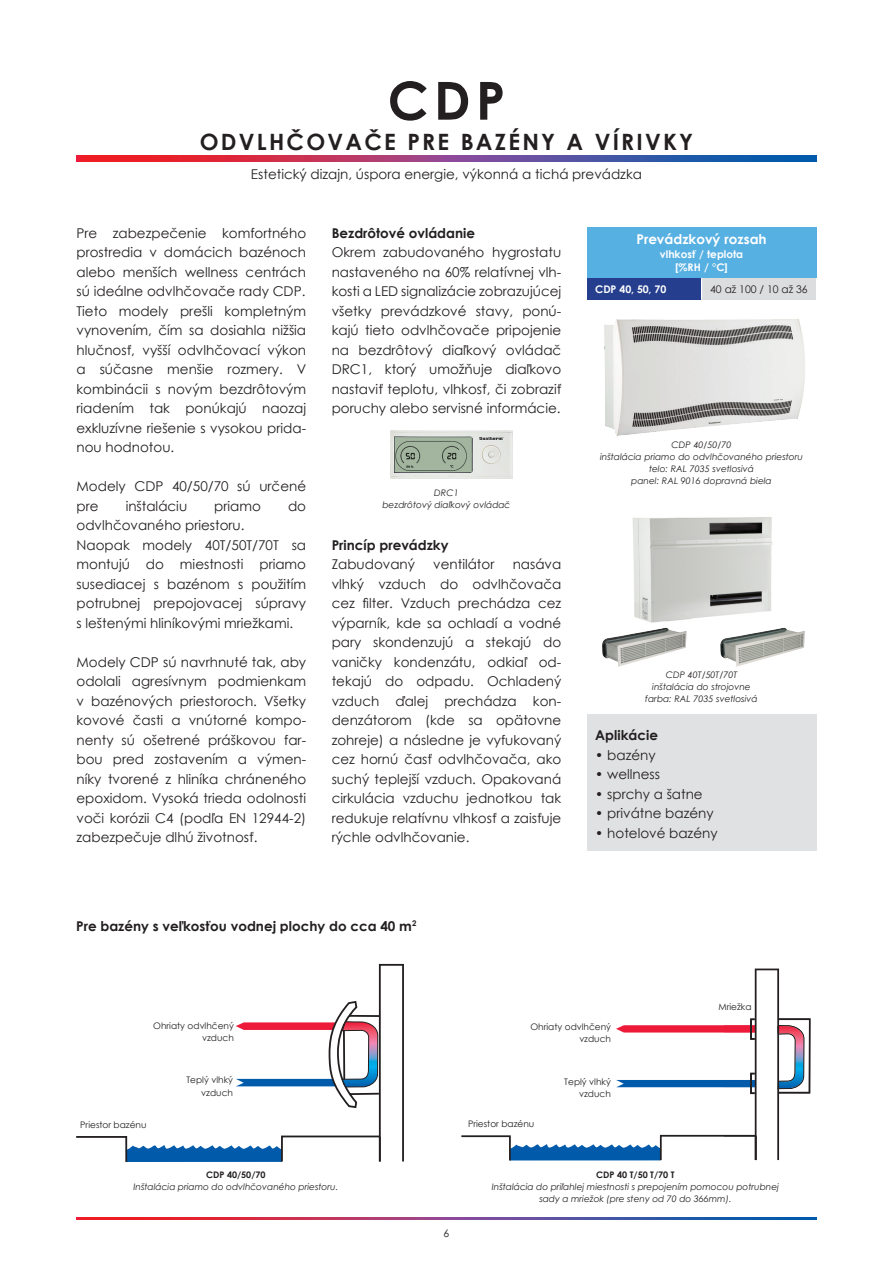
<style>
.page{position:relative;width:893px;height:1263px;background:#fff}
.page>*{position:absolute;margin:0;border:0;box-sizing:border-box;transform-origin:0 0}
.t1{font:700 52.5px "Century Gothic";color:#231f20}
.t2{font:700 22.5px "Century Gothic";letter-spacing:.1em;color:#231f20}
.t3{font:13.5px/19.5px "Century Gothic";color:#231f20;text-align:justify}
.t4{font:700 13.5px "Century Gothic";color:#231f20}
.t5{font:700 13.5px "Century Gothic";color:#fff}
.t6{font:700 10.5px "Century Gothic";color:#fff}
.t7{font:10.5px "Century Gothic";letter-spacing:-.01em;color:#231f20}
.t8{font:italic 9px "Century Gothic";color:#231f20}
.t9{font:9px/12px "Century Gothic";color:#231f20;text-align:right}
.t10{font:700 9px "Century Gothic";color:#231f20}
</style>
<div class="page">
<svg style="left:77px;top:1217px;width:739px;height:3px;background:#864178"></svg>
<div style="left:379px;top:964px;width:25px;height:198px;border:2px solid #231f20"></div>
<svg style="left:236px;top:1000px;width:145px;height:109px"></svg>
<svg style="left:76px;top:1135px;width:306px;height:27px"></svg>
<svg style="left:461px;top:968px;width:350px;height:192px"></svg>
<svg style="left:77px;top:155px;width:739px;height:7px;background:#864178"></svg>
<img style="left:391px;top:431px;width:121px;height:47px">
<img style="left:604px;top:319px;width:201px;height:117px">
<img style="left:632px;top:517px;width:141px;height:111px">
<img style="left:602px;top:628px;width:85px;height:38px">
<img style="left:720px;top:628px;width:85px;height:38px">
<div style="left:587px;top:714px;width:229px;height:136px;background:#e0e1e2"></div>
<div style="left:587px;top:227px;width:229px;height:51px;background:#57b0e2"></div>
<div style="left:587px;top:278px;width:115px;height:21px;background:#253f8e"></div>
<div style="left:702px;top:278px;width:114px;height:21px;background:#dcdddf"></div>
<svg style="left:701px;top:278px;width:1px;height:21px"></svg>
<p class="t1" style="left:388px;top:61px;width:119px">CDP</p>
<p class="t2" style="left:200px;top:124px;width:495px">ODVLHČOVAČE PRE BAZÉNY A VÍRIVKY</p>
<p class="t3" style="left:251px;top:164px;width:393px">Estetický dizajn, úspora energie, výkonná a tichá prevádzka</p>
<p class="t3" style="left:77px;top:223px;width:231px">Pre zabezpečenie komfortného prostredia v domácich bazénoch alebo menších wellness centrách sú ideálne odvlhčovače rady CDP.</p>
<p class="t3" style="left:77px;top:301px;width:231px">Tieto modely prešli kompletným vynovením, čím sa dosiahla nižšia hlučnosť, vyšší odvlhčovací výkon a súčasne menšie rozmery. V kombinácii s novým bezdrôtovým riadením tak ponúkajú naozaj exkluzívne riešenie s vysokou prida&shy;nou hodnotou.</p>
<p class="t3" style="left:77px;top:476px;width:231px">Modely CDP 40/50/70 sú určené pre</p>
<p class="t3" style="left:126px;top:496px;width:63px">inštaláciu</p>
<p class="t3" style="left:214px;top:496px;width:48px">priamo</p>
<p class="t3" style="left:288px;top:496px;width:20px">do</p>
<p class="t3" style="left:77px;top:515px;width:170px">odvlhčovaného priestoru.</p>
<p class="t3" style="left:77px;top:535px;width:231px">Naopak modely 40T/50T/70T sa montujú do miestnosti priamo susediacej s bazénom s použitím potrubnej prepojovacej súpravy s leštenými hliníkovými mriežkami.</p>
<p class="t3" style="left:77px;top:652px;width:231px">Modely CDP sú navrhnuté tak, aby odolali agresívnym podmienkam v bazénových priestoroch. Všetky kovové časti a vnútorné kompo&shy;nenty sú ošetrené práškovou far&shy;bou pred zostavením a výmen&shy;níky tvorené z hliníka chráneného epoxidom. Vysoká trieda odolnosti voči korózii C4 (podľa EN 12944-2) zabezpečuje dlhú životnosť.</p>
<p class="t4" style="left:332px;top:222px;width:145px">Bezdrôtové ovládanie</p>
<p class="t3" style="left:332px;top:242px;width:231px">Okrem zabudovaného hygrostatu nastaveného na 60% relatívnej vlh&shy;kosti a LED signalizácie zobrazujúcej všetky prevádzkové stavy, ponú&shy;kajú tieto odvlhčovače pripojenie na bezdrôtový diaľkový ovládač DRC1, ktorý umožňuje diaľkovo nastaviť teplotu, vlhkosť, či zobraziť poruchy alebo servisné informácie.</p>
<p class="t8" style="left:434px;top:487px;width:26px">DRC1</p>
<p class="t8" style="left:382px;top:499px;width:129px">bezdrôtový diaľkový ovládač</p>
<p class="t4" style="left:332px;top:534px;width:118px">Princíp prevádzky</p>
<p class="t3" style="left:332px;top:554px;width:85px">Zabudovaný</p>
<p class="t3" style="left:433px;top:554px;width:63px">ventilátor</p>
<p class="t3" style="left:332px;top:554px;width:231px;text-indent:181px">nasáva vlhký vzduch do odvlhčovača cez filter. Vzduch prechádza cez výparník, kde sa ochladí a vodné pary skondenzujú a stekajú do vaničky kondenzátu, odkiaľ od&shy;tekajú do odpadu. Ochladený vzduch ďalej prechádza kon&shy;denzátorom (kde sa opätovne zohreje) a následne je vyfukovaný cez hornú časť odvlhčovača, ako suchý teplejší vzduch. Opakovaná cirkulácia vzduchu jednotkou tak redukuje relatívnu vlhkosť a zaisťuje rýchle odvlhčovanie.</p>
<p class="t4" style="left:76px;top:916px;width:342px">Pre bazény s veľkosťou vodnej plochy do cca 40 m<sup>2</sup></p>
<p class="t5" style="left:636px;top:229px;width:132px">Prevádzkový rozsah</p>
<p class="t6" style="left:660px;top:246px;width:85px">vlhkosť / teplota</p>
<p class="t6" style="left:675px;top:259px;width:54px">[%RH / °C]</p>
<p class="t6" style="left:595px;top:281px;width:72px">CDP 40, 50, 70</p>
<p class="t7" style="left:710px;top:281px;width:99px">40 až 100 / 10 až 36</p>
<p class="t8" style="left:672px;top:438px;width:61px">CDP 40/50/70</p>
<p class="t8" style="left:600px;top:450px;width:204px">inštalácia priamo do odvlhčovaného priestoru</p>
<p class="t8" style="left:649px;top:462px;width:107px">telo: RAL 7035 svetlosivá</p>
<p class="t8" style="left:631px;top:474px;width:142px">panel: RAL 9016 dopravná biela</p>
<p class="t8" style="left:666px;top:668px;width:73px">CDP 40T/50T/70T</p>
<p class="t8" style="left:652px;top:680px;width:100px">inštalácia do strojovne</p>
<p class="t8" style="left:645px;top:692px;width:114px">farba: RAL 7035 svetlosivá</p>
<p class="t4" style="left:595px;top:725px;width:64px">Aplikácie</p>
<p class="t3" style="left:595px;top:745px;width:62px">• bazény</p>
<p class="t3" style="left:595px;top:764px;width:66px">• wellness</p>
<p class="t3" style="left:595px;top:784px;width:109px">• sprchy a šatne</p>
<p class="t3" style="left:595px;top:803px;width:120px">• privátne bazény</p>
<p class="t3" style="left:595px;top:823px;width:124px">• hotelové bazény</p>
<p class="t9" style="left:718px;top:1001px;width:35px">Mriežka</p>
<p class="t9" style="left:153px;top:1019px;width:82px">Ohriaty odvlhčený vzduch</p>
<p class="t9" style="left:186px;top:1074px;width:48px">Teplý vlhký</p>
<p class="t9" style="left:201px;top:1086px;width:33px">vzduch</p>
<p class="t9" style="left:80px;top:1119px;width:68px">Priestor bazénu</p>
<p class="t10" style="left:206px;top:1168px;width:61px">CDP 40/50/70</p>
<p class="t8" style="left:134px;top:1180px;width:206px">Inštalácia priamo do odvlhčovaného priestoru.</p>
<p class="t7" style="left:444px;top:1226px;width:7px">6</p>
<p class="t9" style="left:530px;top:1020px;width:82px">Ohriaty odvlhčený vzduch</p>
<p class="t9" style="left:564px;top:1075px;width:48px">Teplý vlhký</p>
<p class="t9" style="left:579px;top:1088px;width:33px">vzduch</p>
<p class="t9" style="left:468px;top:1118px;width:68px">Priestor bazénu</p>
<p class="t10" style="left:596px;top:1168px;width:80px">CDP 40 T/50 T/70 T</p>
<p class="t8" style="left:492px;top:1180px;width:289px">Inštalácia do priľahlej miestnosti s prepojením pomocou potrubnej</p>
<p class="t8" style="left:539px;top:1192px;width:194px">sady a mriežok (pre steny od 70 do 366mm).</p>
</div>
